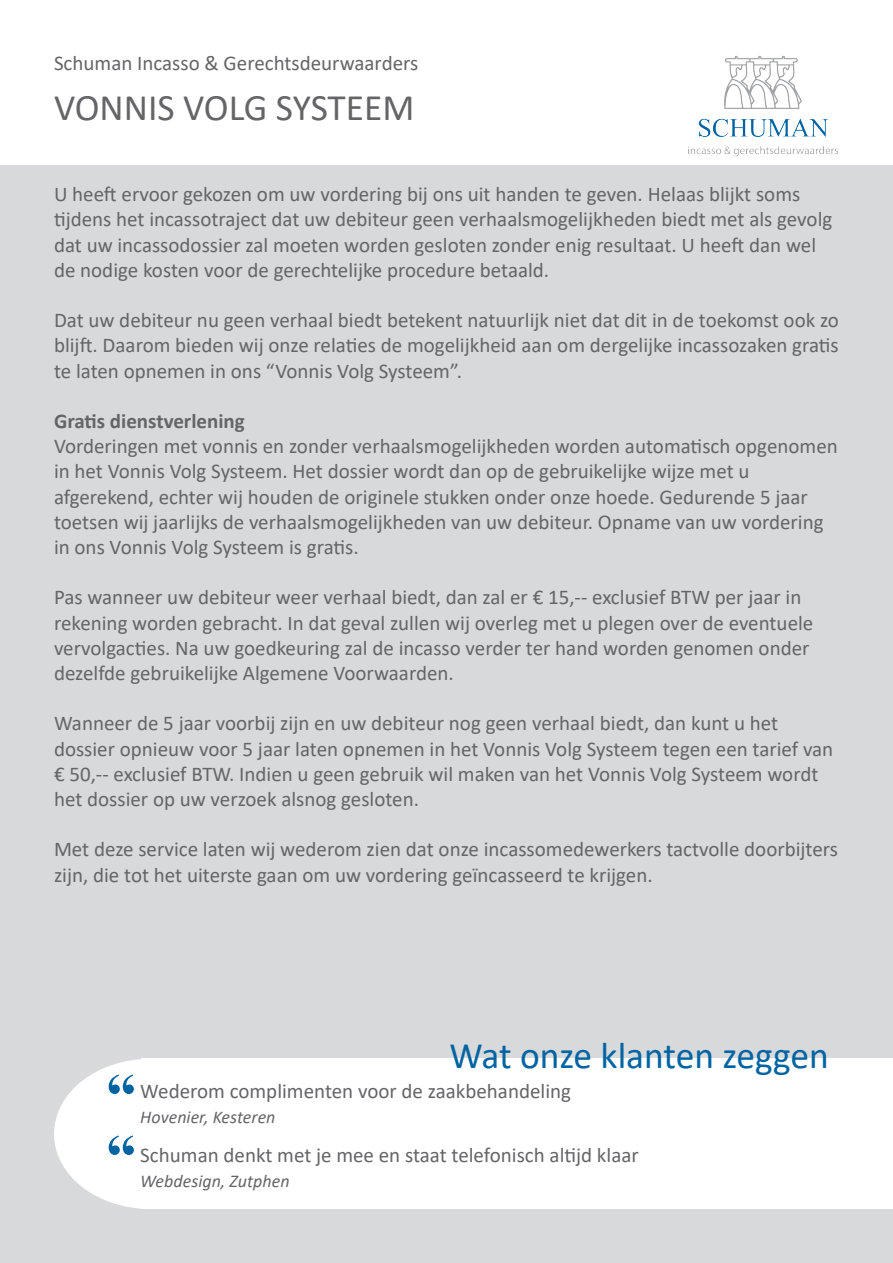
<style>
.page{position:relative;width:893px;height:1263px;background:#fff}
.page>*{position:absolute;margin:0;border:0;box-sizing:border-box;transform-origin:0 0}
.t1{font:700 60px "Times New Roman";color:#0064a3}
.t2{font:37.5px "Calibri";color:#0064a3}
.t3{font:37.5px "Calibri";color:#656568}
.t4{font:21px/25.2px "Calibri";color:#656568}
.t5{font:700 21px "Calibri";color:#656568}
.t6{font:italic 18px "Calibri";color:#656568}
</style>
<div class="page">
<div style="left:0;top:166px;width:893px;height:1097px;background:#d8d9db"></div>
<img style="left:688px;top:55px;width:151px;height:102px">
<div style="left:141px;top:1059px;width:752px;height:150px;background:#fff"></div>
<div style="left:54px;top:1059px;width:192px;height:150px;background:#fff;border-radius:50%"></div>
<p class="t4" style="left:54px;top:50px;width:366px">Schuman Incasso &amp; Gerechtsdeurwaarders</p>
<p class="t3" style="left:54px;top:81px;width:362px">VONNIS VOLG SYSTEEM</p>
<p class="t4" style="left:54px;top:181px;width:780px">U heeft ervoor gekozen om uw vordering bij ons uit handen te geven. Helaas blijkt soms tijdens het incassotraject dat uw debiteur geen verhaalsmogelijkheden biedt met als gevolg dat uw incassodossier zal moeten worden gesloten zonder enig resultaat. U heeft dan wel de nodige kosten voor de gerechtelijke procedure betaald.</p>
<p class="t4" style="left:54px;top:307px;width:786px;text-align:justify">Dat uw debiteur nu geen verhaal biedt betekent natuurlijk niet dat dit in de toekomst ook zo blijft. Daarom bieden wij onze relaties de mogelijkheid aan om dergelijke incassozaken gratis te laten opnemen in ons “Vonnis Volg Systeem”.</p>
<p class="t5" style="left:54px;top:406px;width:192px">Gratis dienstverlening</p>
<p class="t4" style="left:54px;top:433px;width:785px">Vorderingen met vonnis en zonder verhaalsmogelijkheden worden automatisch opgenomen in het Vonnis Volg Systeem. Het dossier wordt dan op de gebruikelijke wijze met u afgerekend, echter wij houden de originele stukken onder onze hoede. Gedurende 5 jaar toetsen wij jaarlijks de verhaalsmogelijkheden van uw debiteur. Opname van uw vordering in ons Vonnis Volg Systeem is gratis.</p>
<p class="t4" style="left:54px;top:584px;width:761px">Pas wanneer uw debiteur weer verhaal biedt, dan zal er € 15,-- exclusief BTW per jaar in rekening worden gebracht. In dat geval zullen wij overleg met u plegen over de eventuele vervolgacties. Na uw goedkeuring zal de incasso verder ter hand worden genomen onder dezelfde gebruikelijke Algemene Voorwaarden.</p>
<p class="t4" style="left:54px;top:710px;width:781px">Wanneer de 5 jaar voorbij zijn en uw debiteur nog geen verhaal biedt, dan kunt u het dossier opnieuw voor 5 jaar laten opnemen in het Vonnis Volg Systeem tegen een tarief van € 50,-- exclusief BTW. Indien u geen gebruik wil maken van het Vonnis Volg Systeem wordt het dossier op uw verzoek alsnog gesloten.</p>
<p class="t4" style="left:54px;top:836px;width:786px">Met deze service laten wij wederom zien dat onze incassomedewerkers tactvolle doorbijters zijn, die tot het uiterste gaan om uw vordering geïncasseerd te krijgen.</p>
<p class="t2" style="left:449px;top:1029px;width:381px">Wat onze klanten zeggen</p>
<p class="t1" style="left:106px;top:1052px;width:31px">“</p>
<p class="t4" style="left:140px;top:1078px;width:432px">Wederom complimenten voor de zaakbehandeling</p>
<p class="t6" style="left:140px;top:1105px;width:137px">Hovenier, Kesteren</p>
<p class="t4" style="left:140px;top:1142px;width:500px">Schuman denkt met je mee en staat telefonisch altijd klaar</p>
<p class="t6" style="left:140px;top:1169px;width:151px">Webdesign, Zutphen</p>
<p class="t1" style="left:106px;top:1113px;width:31px">“</p>
</div>
